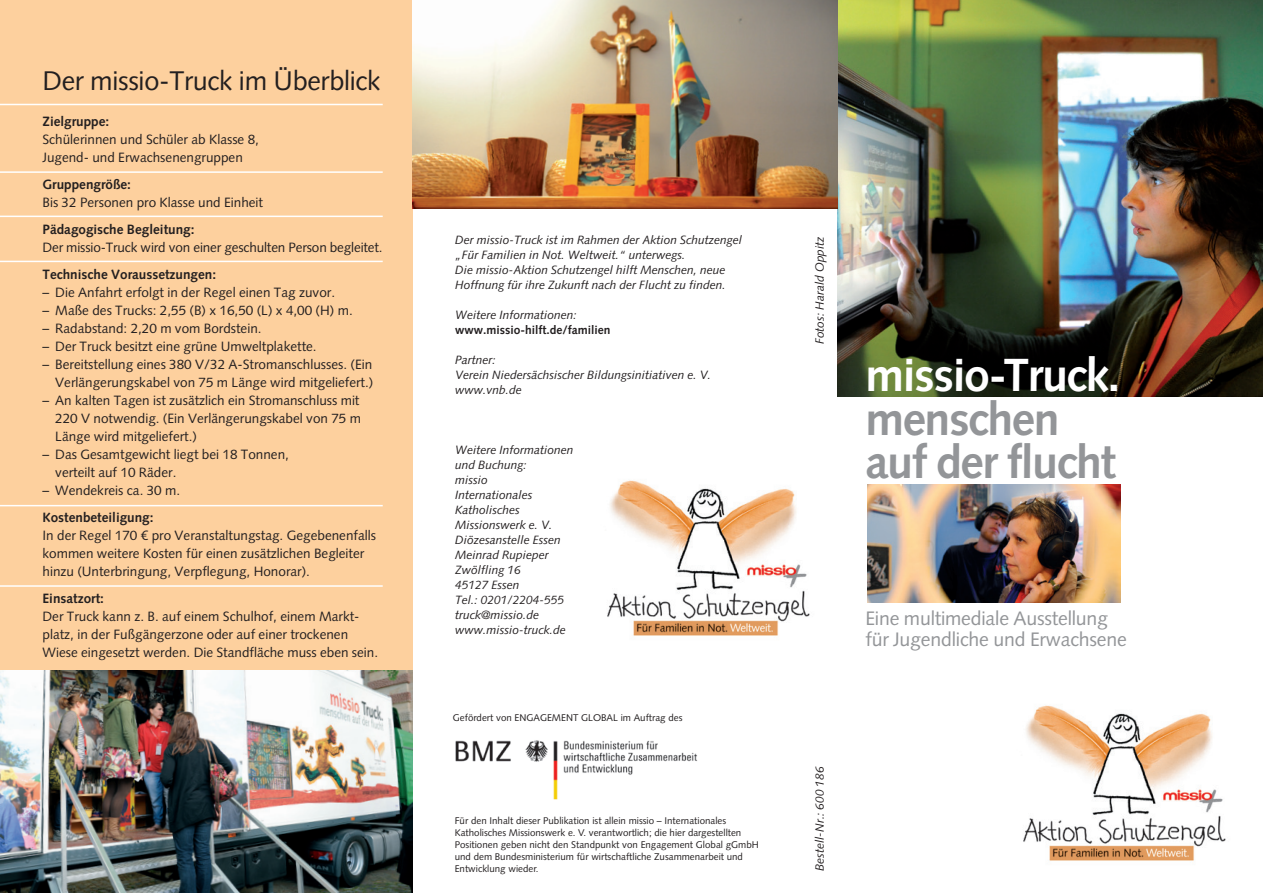
<style>
.page{position:relative;width:1263px;height:893px;background:#fff}
.page>*{position:absolute;margin:0;border:0;box-sizing:border-box;transform-origin:0 0}
.t1{font:700 46.5px "Syntax";letter-spacing:-.03em;color:#939598}
.t2{font:700 46.5px "Syntax";letter-spacing:-.03em;color:#fff}
.t3{font:27px "Syntax";letter-spacing:-.01em;color:#231f20}
.t4{font:19.5px "Syntax";letter-spacing:-.01em;color:#939598}
.body{font:13.5px/18px "Syntax";color:#231f20}
.body-2{font:700 13.5px "Syntax";color:#231f20}
.Marginalien{font:italic 12px/15px "Syntax";color:#231f20}
._5-Marginalien{font:italic 12px "Syntax";color:#231f20}
.Marginalien-2{font:700 12px "Syntax";color:#231f20}
.t5{font:9.75px/12px "Syntax";color:#231f20}
</style>
<div class="page">
<img style="left:607px;top:480px;width:203px;height:156px">
<img style="left:838px;top:0;width:425px;height:396px">
<img style="left:867px;top:485px;width:253px;height:117px">
<img style="left:1023px;top:705px;width:203px;height:156px">
<div style="left:0;top:0;width:412px;height:893px;background:#fdd09e"></div>
<hr style="left:0;top:171px;width:383px;height:2px;background:#fff">
<hr style="left:0;top:104px;width:383px;height:1px;background:#fff">
<hr style="left:0;top:216px;width:383px;height:1px;background:#fff">
<hr style="left:0;top:261px;width:383px;height:1px;background:#fff">
<hr style="left:0;top:505px;width:383px;height:1px;background:#fff">
<hr style="left:0;top:585px;width:383px;height:2px;background:#fff">
<img style="left:0;top:670px;width:412px;height:223px">
<img style="left:412px;top:0;width:426px;height:208px">
<img style="left:455px;top:740px;width:243px;height:60px">
<p class="t3" style="left:43px;top:65px;width:340px">Der missio-Truck im Überblick</p>
<p class="body-2" style="left:43px;top:114px;width:68px">Zielgruppe:</p>
<p class="body" style="left:43px;top:130px;width:218px">Schülerinnen und Schüler ab Klasse 8,<br>Jugend- und Erwachsenengruppen</p>
<p class="body-2" style="left:43px;top:177px;width:90px">Gruppengröße:</p>
<p class="body" style="left:43px;top:193px;width:222px">Bis 32 Personen pro Klasse und Einheit</p>
<p class="body-2" style="left:43px;top:222px;width:153px">Pädagogische Begleitung:</p>
<p class="body" style="left:43px;top:238px;width:342px">Der missio-Truck wird von einer geschulten Person begleitet.</p>
<p class="body-2" style="left:43px;top:267px;width:175px">Technische Voraussetzungen:</p>
<p class="body" style="left:43px;top:283px;width:294px">– Die Anfahrt erfolgt in der Regel einen Tag zuvor.</p>
<p class="body" style="left:43px;top:301px;width:312px">– Maße des Trucks: 2,55 (B) x 16,50 (L) x 4,00 (H) m.</p>
<p class="body" style="left:43px;top:319px;width:221px">– Radabstand: 2,20 m vom Bordstein.</p>
<p class="body" style="left:43px;top:337px;width:276px">– Der Truck besitzt eine grüne Umweltplakette.</p>
<p class="body" style="left:43px;top:355px;width:332px;text-align:right">– Bereitstellung eines 380 V/32 A-Stromanschlusses. (Ein<br>Verlängerungskabel von 75 m Länge wird mitgeliefert.)</p>
<p class="body" style="left:55px;top:391px;width:307px;text-align:justify;text-indent:-13px">– An kalten Tagen ist zusätzlich ein Stromanschluss mit 220 V notwendig. (Ein Verlängerungskabel von 75 m Länge wird mitgeliefert.)</p>
<p class="body" style="left:55px;top:445px;width:235px;text-indent:-13px">– Das Gesamtgewicht liegt bei 18 Tonnen, verteilt auf 10 Räder.</p>
<p class="body" style="left:43px;top:481px;width:139px">– Wendekreis ca. 30 m.</p>
<p class="body-2" style="left:43px;top:510px;width:113px">Kostenbeteiligung:</p>
<p class="body" style="left:43px;top:526px;width:335px">In der Regel 170 € pro Veranstaltungstag. Gegebenenfalls kommen weitere Kosten für einen zusätzlichen Begleiter hinzu (Unterbringung, Verpflegung, Honorar).</p>
<p class="body-2" style="left:43px;top:591px;width:63px">Einsatzort:</p>
<p class="body" style="left:43px;top:607px;width:337px">Der Truck kann z. B. auf einem Schulhof, einem Markt&shy;platz, in der Fußgängerzone oder auf einer trockenen<br>Wiese eingesetzt werden. Die Standfläche muss eben sein.</p>
<p class="Marginalien" style="left:455px;top:232px;width:289px">Der missio-Truck ist im Rahmen der Aktion Schutzengel „Für Familien in Not. Weltweit.“ unterwegs.</p>
<p class="Marginalien" style="left:455px;top:262px;width:272px">Die missio-Aktion Schutzengel hilft Menschen, neue<br>Hoffnung für ihre Zukunft nach der Flucht zu finden.</p>
<p class="Marginalien" style="left:455px;top:307px;width:123px">Weitere Informationen:</p>
<p class="Marginalien-2" style="left:455px;top:323px;width:157px">www.missio-hilft.de/familien</p>
<p class="Marginalien" style="left:455px;top:352px;width:42px">Partner:</p>
<p class="Marginalien" style="left:455px;top:367px;width:258px">Verein Niedersächsischer Bildungsinitiativen e. V.</p>
<p class="Marginalien" style="left:455px;top:382px;width:68px">www.vnb.de</p>
<p class="Marginalien" style="left:455px;top:442px;width:120px">Weitere Informationen</p>
<p class="Marginalien" style="left:455px;top:457px;width:73px">und Buchung:</p>
<p class="_5-Marginalien" style="left:455px;top:473px;width:34px">missio</p>
<p class="_5-Marginalien" style="left:455px;top:488px;width:79px">Internationales</p>
<p class="_5-Marginalien" style="left:455px;top:503px;width:66px">Katholisches</p>
<p class="_5-Marginalien" style="left:455px;top:518px;width:99px">Missionswerk e. V.</p>
<p class="_5-Marginalien" style="left:455px;top:533px;width:107px">Diözesanstelle Essen</p>
<p class="_5-Marginalien" style="left:455px;top:548px;width:95px">Meinrad Rupieper</p>
<p class="_5-Marginalien" style="left:455px;top:563px;width:67px">Zwölfling 16</p>
<p class="_5-Marginalien" style="left:455px;top:578px;width:66px">45127 Essen</p>
<p class="_5-Marginalien" style="left:455px;top:593px;width:111px">Tel.: 0201/2204-555</p>
<p class="Marginalien" style="left:455px;top:607px;width:86px">truck@missio.de</p>
<p class="Marginalien" style="left:455px;top:622px;width:112px">www.missio-truck.de</p>
<p class="t5" style="left:453px;top:712px;width:231px">Gefördert von ENGAGEMENT GLOBAL im Auftrag des</p>
<p class="t5" style="left:455px;top:815px;width:305px">Für den Inhalt dieser Publikation ist allein missio – Internationales Katholisches Missionswerk e. V. verantwortlich; die hier dargestellten Positionen geben nicht den Standpunkt von Engagement Global gGmbH und dem Bundesministerium für wirtschaftliche Zusammenarbeit und</p>
<p class="t5" style="left:455px;top:863px;width:85px">Entwicklung wieder.</p>
<p class="Marginalien" style="left:812px;top:344px;width:110px;rotate:-90deg">Fotos: Harald Oppitz</p>
<p class="t2" style="left:865px;top:349px;width:257px">missio-Truck.</p>
<p class="t1" style="left:865px;top:392px;width:196px">menschen</p>
<p class="t1" style="left:865px;top:436px;width:252px">auf der flucht</p>
<p class="t4" style="left:865px;top:607px;width:244px">Eine multimediale Ausstellung</p>
<p class="t4" style="left:865px;top:628px;width:263px">für Jugendliche und Erwachsene</p>
<p class="Marginalien" style="left:812px;top:871px;width:106px;rotate:-90deg">Bestell-Nr.: 600 186</p>
</div>
